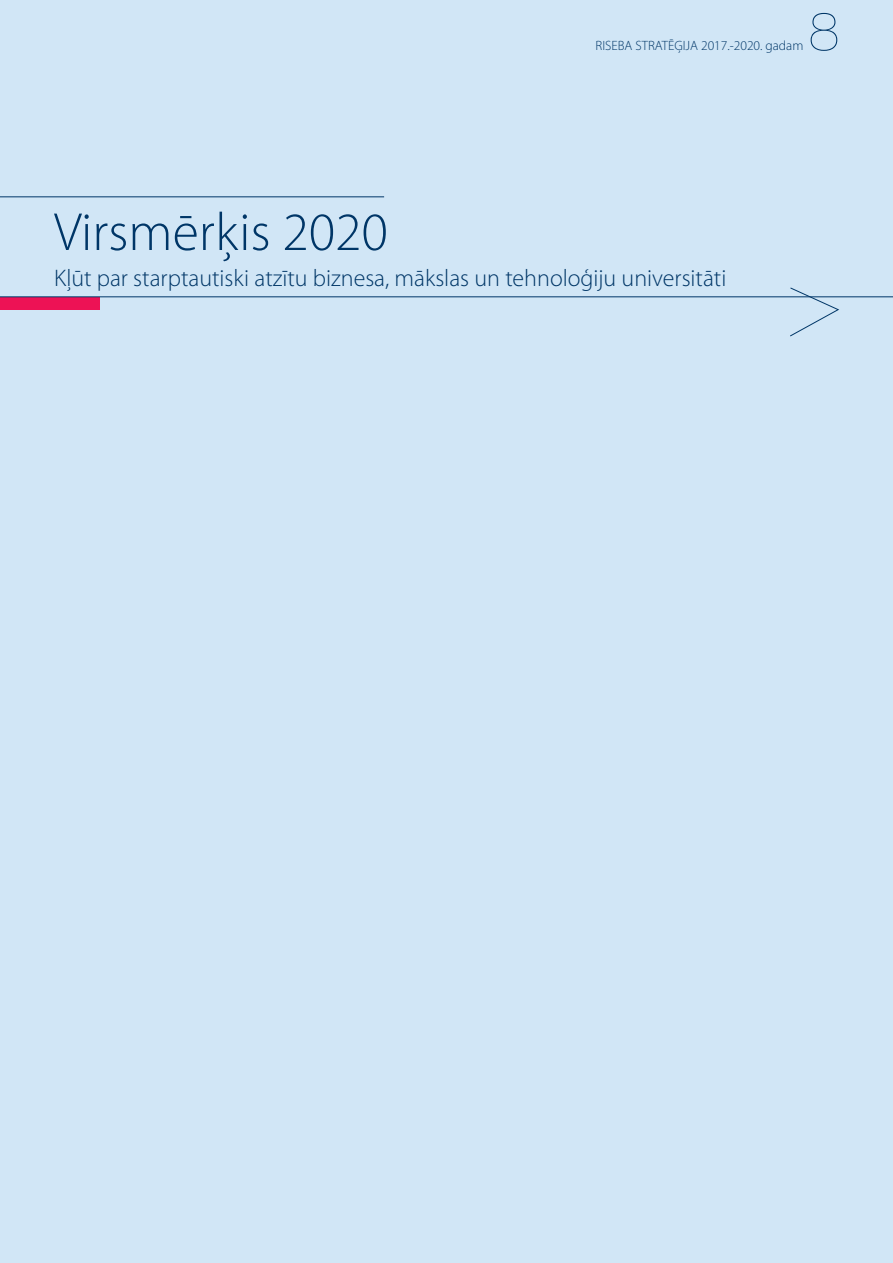
<style>
.page{position:relative;width:893px;height:1263px;background:#d1e6f6}
.page>*{position:absolute;margin:0;border:0;box-sizing:border-box;transform-origin:0 0}
.t1{font:300 54px "Myriad Pro";color:#003667}
.t2{font:200 54px "Helvetica Neue";color:#003667}
.t3{font:300 24px "Myriad Pro";color:#003667}
.t4{font:300 13.5px "Myriad Pro";color:#003667}
</style>
<div class="page">
<div style="left:0;top:297px;width:100px;height:13px;background:#ed1255"></div>
<hr style="left:0;top:296px;width:893px;height:1px;background:#003667">
<svg style="left:789px;top:287px;width:51px;height:50px"></svg>
<hr style="left:0;top:196px;width:384px;height:1px;background:#003667">
<p class="t4" style="left:596px;top:37px;width:209px">RISEBA STRATĒĢIJA 2017.-2020. gadam</p>
<h1 class="t2" style="left:809px;top:-11px;width:32px">8</h1>
<h1 class="t1" style="left:54px;top:199px;width:335px">Virsmērķis 2020</h1>
<p class="t3" style="left:54px;top:263px;width:674px">Kļūt par starptautiski atzītu biznesa, mākslas un tehnoloģiju universitāti</p>
</div>
